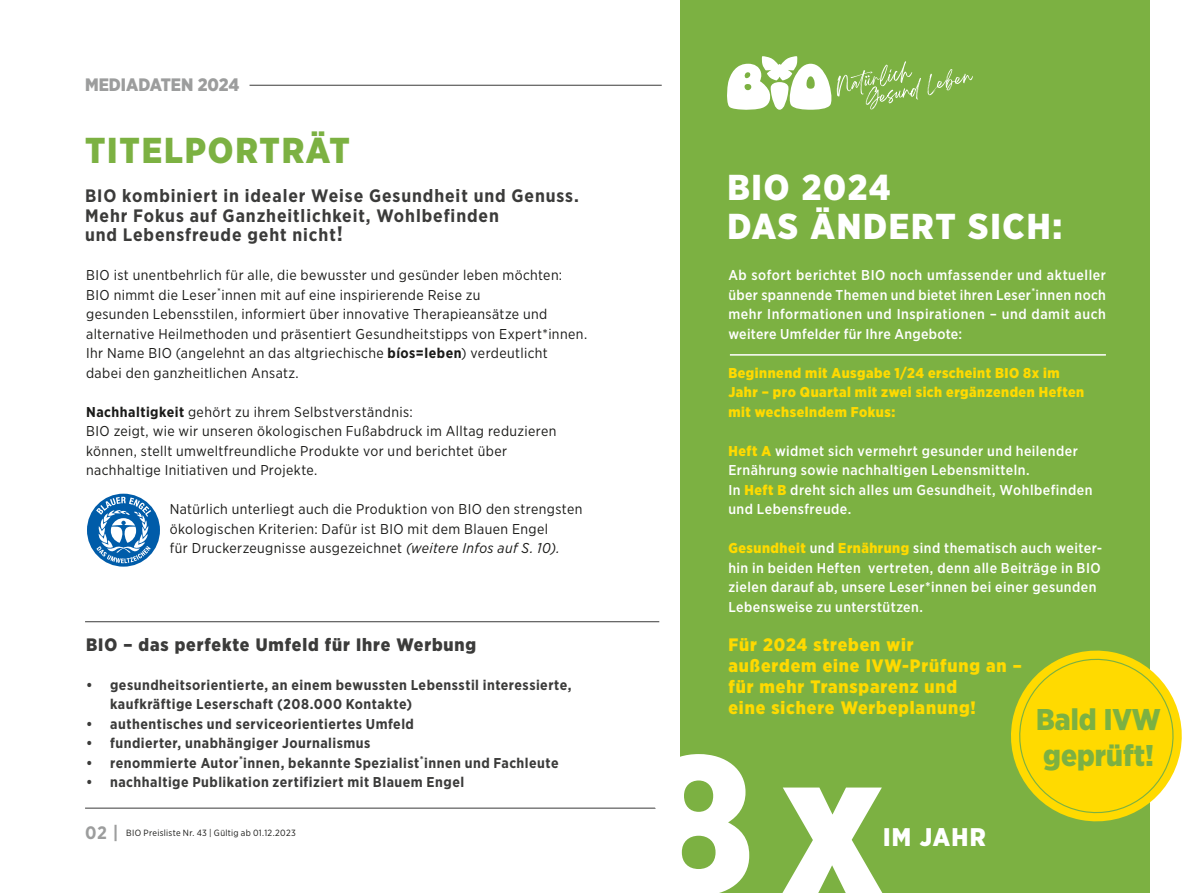
<style>
.page{position:relative;width:1191px;height:893px;background:#fff}
.page>*{position:absolute;margin:0;border:0;box-sizing:border-box;transform-origin:0 0}
.t1{font:900 36px/39px "Gotham Narrow";letter-spacing:.05em;color:#fff}
.t2{font:900 36px "Gotham Narrow";letter-spacing:.05em;color:#7cb142}
.t3{font:900 30px/35.5px "Gotham Narrow";color:#7cb142}
.t4{font:900 25.5px "Gotham Narrow";letter-spacing:.05em;color:#fff}
.t5{font:700 18px/19.5px "Gotham Narrow";letter-spacing:.05em;color:#3b3b3a}
.t6{font:900 18px/21px "Gotham Narrow";letter-spacing:.05em;color:#ffda00}
.t7{font:900 18px "Gotham Narrow";letter-spacing:.05em;color:#3b3b3a}
.t8{font:900 18px "Gotham Narrow";color:#9c9d9d}
.t9{font:14.25px/19.5px "Gotham Narrow";letter-spacing:.025em;color:#1a1a18}
.t10{font:500 14.25px/19.5px "Gotham Narrow";letter-spacing:.03em;color:#fff}
.t11{font:700 14.25px/19.5px "Gotham Narrow";letter-spacing:.035em;color:#3b3b3a}
.t12{font:900 14.25px/19.5px "Gotham Narrow";letter-spacing:.035em;color:#ffda00}
.t13{font:9px "Gotham Narrow";letter-spacing:.03em;color:#1a1a18}
.s1{font-size:21px}
.s2{font-weight:700}
.s3{font-style:italic}
.s4{font-weight:700;font-size:18px;color:#9c9d9d}
.s5{font-weight:900;color:#ffda00}
</style>
<div class="page">
<div style="left:680px;top:0;width:469px;height:893px;background:#7cb142"></div>
<hr style="left:249px;top:85px;width:413px;height:1px;background:#3b3b3a">
<hr style="left:85px;top:808px;width:576px;height:1px;background:#3b3b3a">
<hr style="left:85px;top:621px;width:574px;height:1px;background:#3b3b3a">
<svg style="left:87px;top:494px;width:73px;height:73px"></svg>
<svg style="left:648px;top:754px;width:234px;height:139px"></svg>
<svg style="left:1011px;top:643px;width:171px;height:185px"></svg>
<svg style="left:927px;top:69px;width:46px;height:26px"></svg>
<svg style="left:727px;top:56px;width:194px;height:54px"></svg>
<hr style="left:730px;top:354px;width:376px;height:2px;background:#fff">
<p class="t8" style="left:85px;top:72px;width:156px">MEDIADATEN 2024</p>
<h1 class="t2" style="left:85px;top:127px;width:266px">TITELPORTRÄT</h1>
<p class="t5" style="left:85px;top:186px;width:495px">BIO kombiniert in idealer Weise Gesundheit und Genuss.<br>Mehr Fokus auf Ganzheitlichkeit, Wohlbefinden<br>und Lebensfreude geht nicht<span class="s1">!</span></p>
<p class="t9" style="left:86px;top:265px;width:503px">BIO ist unentbehrlich für alle, die bewusster und gesünder leben möchten:<br>BIO nimmt die Leser<sup>*</sup>innen mit auf eine inspirierende Reise zu<br>gesunden Lebensstilen, informiert über innovative Therapieansätze und alternative Heilmethoden und präsentiert Gesundheitstipps von Expert*innen.<br>Ihr Name BIO (angelehnt an das altgriechische <span class="s2">bíos=leben</span>) verdeutlicht<br>dabei den ganzheitlichen Ansatz.</p>
<p class="t9" style="left:86px;top:401px;width:472px"><span class="s2">Nachhaltigkeit</span> gehört zu ihrem Selbstverständnis:<br>BIO zeigt, wie wir unseren ökologischen Fußabdruck im Alltag reduzieren können, stellt umweltfreundliche Produkte vor und berichtet über nachhaltige Initiativen und Projekte.</p>
<p class="t9" style="left:170px;top:499px;width:414px">Natürlich unterliegt auch die Produktion von BIO den strengsten ökologischen Kriterien: Dafür ist BIO mit dem Blauen Engel<br>für Druckerzeugnisse ausgezeichnet <span class="s3">(weitere Infos auf S. 10).</span></p>
<p class="t7" style="left:86px;top:632px;width:391px">BIO – das perfekte Umfeld für Ihre Werbung</p>
<p class="t11" style="left:110px;top:675px;width:463px;text-indent:-24px">• gesundheitsorientierte, an einem bewussten Lebensstil interessierte, kaufkräftige Leserschaft (208.000 Kontakte)</p>
<p class="t11" style="left:86px;top:714px;width:329px">• authentisches und serviceorientiertes Umfeld</p>
<p class="t11" style="left:86px;top:733px;width:286px">• fundierter, unabhängiger Journalismus</p>
<p class="t11" style="left:86px;top:753px;width:474px">• renommierte Autor<sup>*</sup>innen, bekannte Spezialist<sup>*</sup>innen und Fachleute</p>
<p class="t11" style="left:86px;top:772px;width:379px">• nachhaltige Publikation zertifiziert mit Blauem Engel</p>
<p class="t13" style="left:85px;top:828px;width:212px"><span class="s4">02 |</span> BIO Preisliste Nr. 43 | Gültig ab 01.12.2023</p>
<h1 class="t1" style="left:727px;top:167px;width:336px">BIO 2024<br>DAS ÄNDERT SICH:</h1>
<p class="t10" style="left:728px;top:265px;width:379px;text-align:justify">Ab sofort berichtet BIO noch umfassender und aktueller über spannende Themen und bietet ihren Leser<sup>*</sup>innen noch mehr Informationen und Inspirationen – und damit auch weitere Umfelder für Ihre Angebote:</p>
<p class="t12" style="left:728px;top:363px;width:357px">Beginnend mit Ausgabe 1/24 erscheint BIO 8x im<br>Jahr – pro Quartal mit zwei sich ergänzenden Heften mit wechselndem Fokus:</p>
<p class="t10" style="left:728px;top:441px;width:365px"><span class="s5">Heft A</span> widmet sich vermehrt gesunder und heilender Ernährung sowie nachhaltigen Lebensmitteln.<br>In <span class="s5">Heft B</span> dreht sich alles um Gesundheit, Wohlbefinden und Lebensfreude.</p>
<p class="t10" style="left:728px;top:538px;width:375px"><span class="s5">Gesundheit</span> und <span class="s5">Ernährung</span> sind thematisch auch weiter&shy;hin in beiden Heften vertreten, denn alle Beiträge in BIO zielen darauf ab, unsere Leser*innen bei einer gesunden Lebensweise zu unterstützen.</p>
<p class="t6" style="left:728px;top:633px;width:295px">Für 2024 streben wir<br>außerdem eine IVW-Prüfung an – für mehr Transparenz und<br>eine sichere Werbeplanung!</p>
<h2 class="t3" style="left:1036px;top:702px;width:126px">Bald IVW geprüft!</h2>
<h3 class="t4" style="left:883px;top:820px;width:104px">IM JAHR</h3>
</div>
